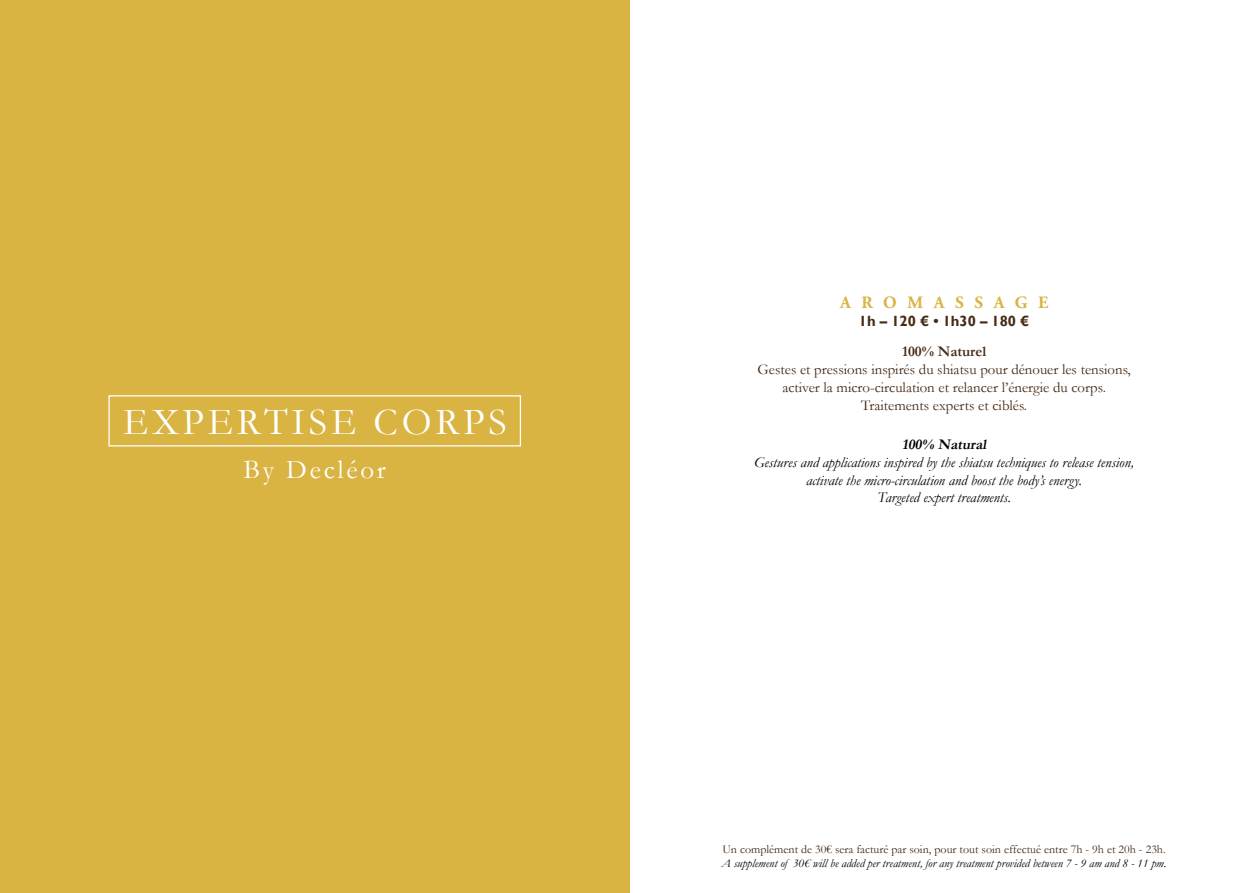
<style>
.page{position:relative;width:1259px;height:893px;background:#fff}
.page>*{position:absolute;margin:0;border:0;box-sizing:border-box;transform-origin:0 0}
.t1{font:38.25px "Garamond";letter-spacing:.1em;color:#fff}
.t2{font:27px "Garamond";letter-spacing:.1em;color:#fff}
.t3{font:700 17.25px "Adobe Garamond Pro";letter-spacing:.615em;color:#d9b442}
.t4{font:italic 14.85px/17.7px "Garamond";color:#000;text-align:center}
.t5{font:14.85px/17.7px "Garamond";color:#452a15;text-align:center}
.t6{font:700 14.85px "Gill Sans";color:#452a15}
.t7{font:700 14.85px "Garamond";color:#452a15}
.t8{font:italic 700 14.85px "Garamond";color:#000}
.t9{font:italic 12px "Garamond";color:#000}
.t10{font:12px "Garamond";color:#452a15}
</style>
<div class="page">
<div style="left:0;top:0;width:629px;height:893px;background:#d9b442"></div>
<div style="left:108px;top:395px;width:413px;height:51px;border:1px solid #fff"></div>
<h1 class="t1" style="left:123px;top:407px;width:385px">EXPERTISE CORPS</h1>
<h2 class="t2" style="left:243px;top:459px;width:144px">By Decléor</h2>
<p class="t3" style="left:840px;top:292px;width:210px">AROMASSAGE</p>
<p class="t6" style="left:859px;top:315px;width:172px">1h – 120 € • 1h30 – 180 €</p>
<p class="t7" style="left:902px;top:347px;width:86px">100% Naturel</p>
<p class="t5" style="left:757px;top:362px;width:375px">Gestes et pressions inspirés du shiatsu pour dénouer les tensions, activer la micro-circulation et relancer l’énergie du corps.<br>Traitements experts et ciblés.</p>
<p class="t8" style="left:902px;top:439px;width:86px">100% Natural</p>
<p class="t4" style="left:754px;top:455px;width:381px">Gestures and applications inspired by the shiatsu techniques to release tension, activate the micro-circulation and boost the body’s energy.<br>Targeted expert treatments.</p>
<p class="t10" style="left:722px;top:845px;width:445px">Un complément de 30€ sera facturé par soin, pour tout soin effectué entre 7h - 9h et 20h - 23h.</p>
<p class="t9" style="left:721px;top:859px;width:446px">A supplement of 30€ will be added per treatment, for any treatment provided between 7 - 9 am and 8 - 11 pm.</p>
</div>
